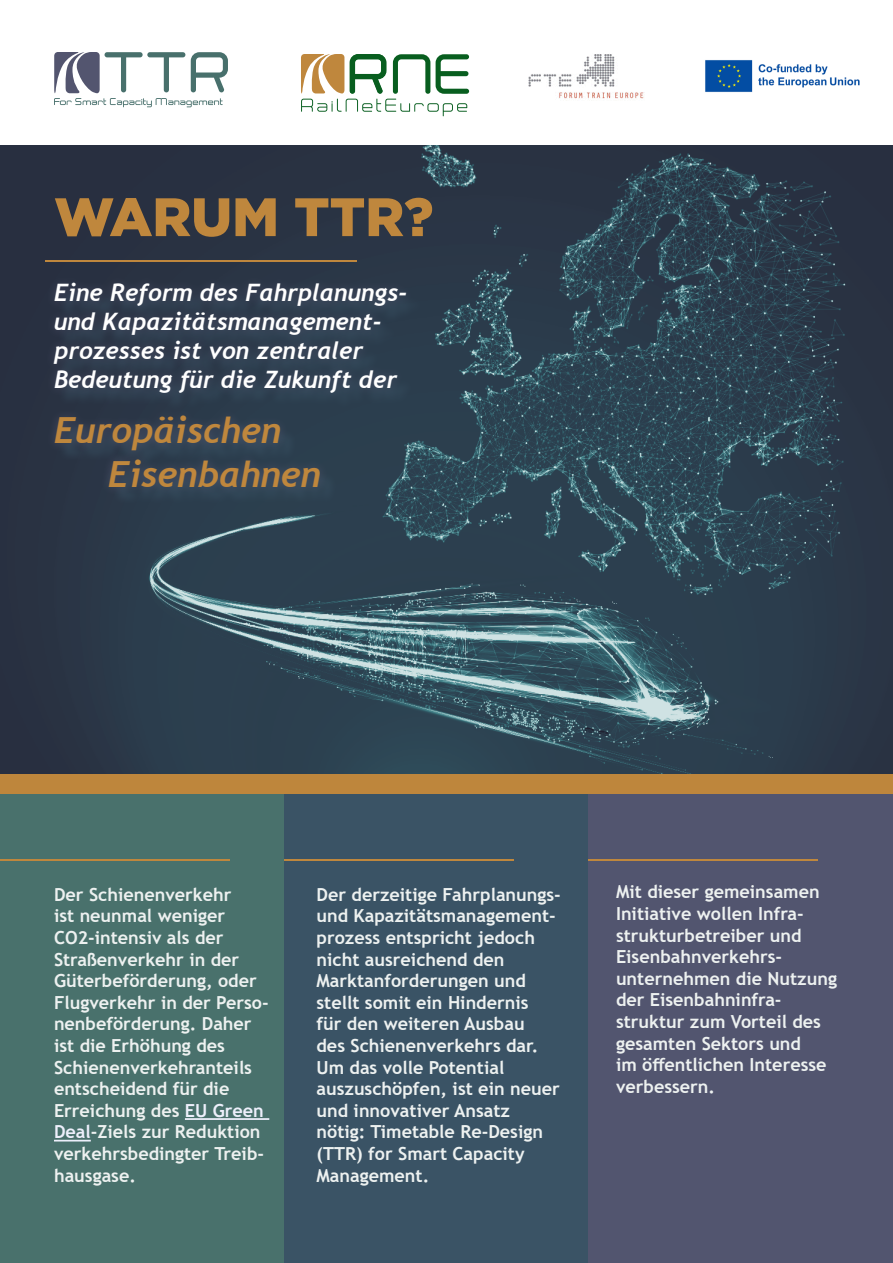
<style>
.page{position:relative;width:893px;height:1263px;background:#fff}
.page>*{position:absolute;margin:0;border:0;box-sizing:border-box;transform-origin:0 0}
.t1{font:900 54px "Gotham";color:#bf873d}
.t2{font:italic 700 36px/43.2px "Trebuchet";color:#bf873d}
.t3{font:italic 700 24px/28.8px "Trebuchet";color:#fff}
.t4{font:700 18px/21.6px "Trebuchet MS";color:#edf1f0}
.s1{color:#edeffb}
</style>
<div class="page">
<img style="left:0;top:145px;width:893px;height:629px">
<div style="left:57px;top:286px;width:367px;height:219px;background:#3a5365;opacity:.75"></div>
<div style="left:45px;top:274px;width:370px;height:222px;background:#52556f;opacity:.75"></div>
<div style="left:0;top:786px;width:284px;height:477px;background:#49716c"></div>
<div style="left:284px;top:786px;width:305px;height:477px;background:#3a5365"></div>
<div style="left:589px;top:786px;width:304px;height:477px;background:#52556f"></div>
<hr style="left:45px;top:260px;width:312px;height:2px;background:#bf873d">
<hr style="left:0;top:859px;width:230px;height:2px;background:#bf873d">
<hr style="left:284px;top:859px;width:230px;height:2px;background:#bf873d">
<hr style="left:589px;top:859px;width:229px;height:2px;background:#bf873d">
<hr style="left:185px;top:1118px;width:84px;height:2px;background:#edeffb">
<hr style="left:54px;top:1140px;width:37px;height:1px;background:#edeffb">
<svg style="left:301px;top:54px;width:168px;height:62px"></svg>
<img style="left:705px;top:60px;width:155px;height:32px">
<img style="left:529px;top:54px;width:115px;height:45px">
<div style="left:0;top:774px;width:893px;height:20px;background:#be863c"></div>
<svg style="left:54px;top:52px;width:174px;height:55px"></svg>
<h1 class="t1" style="left:54px;top:186px;width:381px">WARUM TTR?</h1>
<h3 class="t3" style="left:54px;top:278px;width:355px">Eine Reform des Fahrplanungs&shy;und Kapazitätsmanagement&shy;prozesses ist von zentraler<br>Bedeutung für die Zukunft der</h3>
<h2 class="t2" style="left:108px;top:409px;width:215px;text-indent:-54px">Europäischen<br>Eisenbahnen</h2>
<p class="t4" style="left:54px;top:883px;width:216px">Der Schienenverkehr<br>ist neunmal weniger<br>CO2-intensiv als der<br>Straßenverkehr in der<br>Güterbeförderung, oder<br>Flugverkehr in der Perso&shy;nenbeförderung. Daher ist die Erhöhung des<br>Schienenverkehranteils entscheidend für die<br>Erreichung des <span class="s1">EU Green<br>Deal</span>-Ziels zur Reduktion verkehrsbedingter Treib&shy;hausgase.</p>
<p class="t4" style="left:316px;top:883px;width:246px">Der derzeitige Fahrplanungs&shy;und Kapazitätsmanagement&shy;prozess entspricht jedoch nicht ausreichend den<br>Marktanforderungen und stellt somit ein Hindernis<br>für den weiteren Ausbau<br>des Schienenverkehrs dar.<br>Um das volle Potential auszuschöpfen, ist ein neuer und innovativer Ansatz nötig: Timetable Re-Design (TTR) for Smart Capacity<br>Management.</p>
<p class="t4" style="left:616px;top:881px;width:223px">Mit dieser gemeinsamen<br>Initiative wollen Infra&shy;strukturbetreiber und<br>Eisenbahnverkehrs&shy;unternehmen die Nutzung der Eisenbahninfra&shy;struktur zum Vorteil des gesamten Sektors und<br>im öffentlichen Interesse verbessern.</p>
</div>
